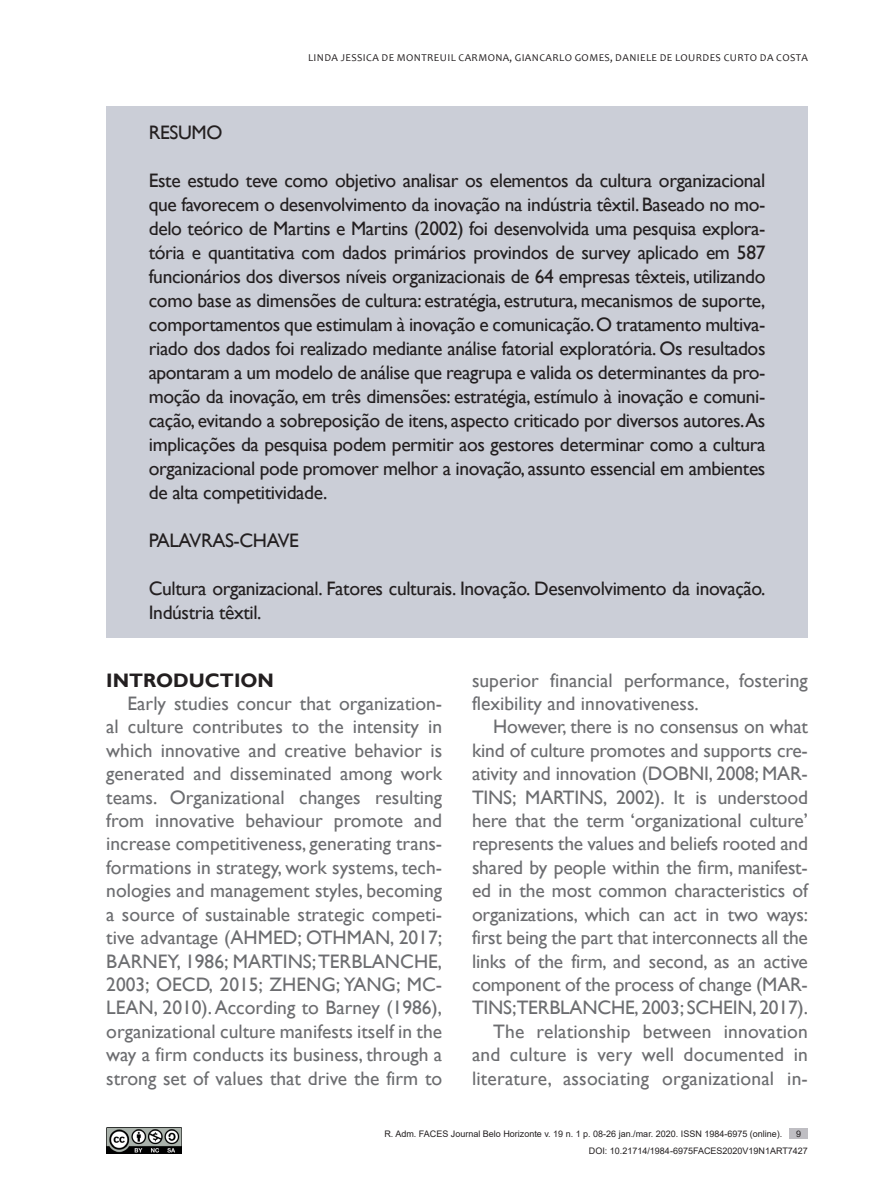
<style>
.page{position:relative;width:893px;height:1191px;background:#fff}
.page>*{position:absolute;margin:0;border:0;box-sizing:border-box;transform-origin:0 0}
.t1{font:19.5px/23.4px "Gill Sans";color:#6c6d70;text-align:justify}
._0_-_TEXTO_RESUMO{font:19.5px/24px "Gill Sans";letter-spacing:-.02em;color:#231f20;text-align:justify}
._0_-_INTERTIT_-_TEXT{font:700 19.5px "Gill Sans";color:#231f20}
.t2{font:10.5px "Candara";letter-spacing:.04em;color:#231f20}
.t3{font:9px/17.2px "Arial";color:#231f20}
</style>
<div class="page">
<div style="left:789px;top:1128px;width:19px;height:10px;background:#bfbec3"></div>
<img style="left:106px;top:1127px;width:75px;height:26px">
<div style="left:106px;top:106px;width:702px;height:532px;background:#cbced7"></div>
<p class="t2" style="left:308px;top:51px;width:501px">LINDA JESSICA DE MONTREUIL CARMONA, GIANCARLO GOMES, DANIELE DE LOURDES CURTO DA COSTA</p>
<p class="_0_-_TEXTO_RESUMO" style="left:149px;top:121px;width:75px">RESUMO</p>
<p class="_0_-_TEXTO_RESUMO" style="left:149px;top:169px;width:618px">Este estudo teve como objetivo analisar os elementos da cultura organizacional que favorecem o desenvolvimento da inovação na indústria têxtil. Baseado no mo&shy;delo teórico de Martins e Martins (2002) foi desenvolvida uma pesquisa explora&shy;tória e quantitativa com dados primários provindos de survey aplicado em 587 funcionários dos diversos níveis organizacionais de 64 empresas têxteis, utilizando como base as dimensões de cultura: estratégia, estrutura, mecanismos de suporte, comportamentos que estimulam à inovação e comunicação. O tratamento multiva&shy;riado dos dados foi realizado mediante análise fatorial exploratória. Os resultados apontaram a um modelo de análise que reagrupa e valida os determinantes da pro&shy;moção da inovação, em três dimensões: estratégia, estímulo à inovação e comuni&shy;cação, evitando a sobreposição de itens, aspecto criticado por diversos autores.As implicações da pesquisa podem permitir aos gestores determinar como a cultura organizacional pode promover melhor a inovação, assunto essencial em ambientes de alta competitividade.</p>
<p class="_0_-_TEXTO_RESUMO" style="left:149px;top:529px;width:152px">PALAVRAS-CHAVE</p>
<p class="_0_-_TEXTO_RESUMO" style="left:149px;top:577px;width:618px">Cultura organizacional. Fatores culturais. Inovação. Desenvolvimento da inovação.<br>Indústria têxtil.</p>
<p class="_0_-_INTERTIT_-_TEXT" style="left:106px;top:668px;width:169px">INTRODUCTION</p>
<p class="t1" style="left:106px;top:692px;width:337px;text-indent:21px">Early studies concur that organization&shy;al culture contributes to the intensity in which innovative and creative behavior is generated and disseminated among work teams. Organizational changes resulting from innovative behaviour promote and increase competitiveness, generating trans&shy;formations in strategy, work systems, tech&shy;nologies and management styles, becoming a source of sustainable strategic competi&shy;tive advantage (AHMED; OTHMAN, 2017; BARNEY, 1986; MARTINS; TERBLANCHE, 2003; OECD, 2015; ZHENG; YANG; MC-LEAN, 2010). According to Barney (1986), organizational culture manifests itself in the way a firm conducts its business, through a strong set of values that drive the firm to</p>
<p class="t1" style="left:472px;top:668px;width:337px">superior financial performance, fostering flexibility and innovativeness.</p>
<p class="t1" style="left:472px;top:715px;width:337px;text-indent:21px">However, there is no consensus on what kind of culture promotes and supports cre&shy;ativity and innovation (DOBNI, 2008; MAR-TINS; MARTINS, 2002). It is understood here that the term ‘organizational culture’ represents the values and beliefs rooted and shared by people within the firm, manifest&shy;ed in the most common characteristics of organizations, which can act in two ways: first being the part that interconnects all the links of the firm, and second, as an active component of the process of change (MAR-TINS;TERBLANCHE, 2003; SCHEIN, 2017).</p>
<p class="t1" style="left:472px;top:1019px;width:337px;text-indent:21px">The relationship between innovation and culture is very well documented in literature, associating organizational in-</p>
<p class="t3" style="left:589px;top:1124px;width:220px;text-indent:207px">9<br>DOI: 10.21714/1984-6975FACES2020V19N1ART7427</p>
<p class="t3" style="left:384px;top:1124px;width:400px">R. Adm. FACES Journal Belo Horizonte v. 19 n. 1 p. 08-26 jan./mar. 2020. ISSN 1984-6975 (online).</p>
</div>
